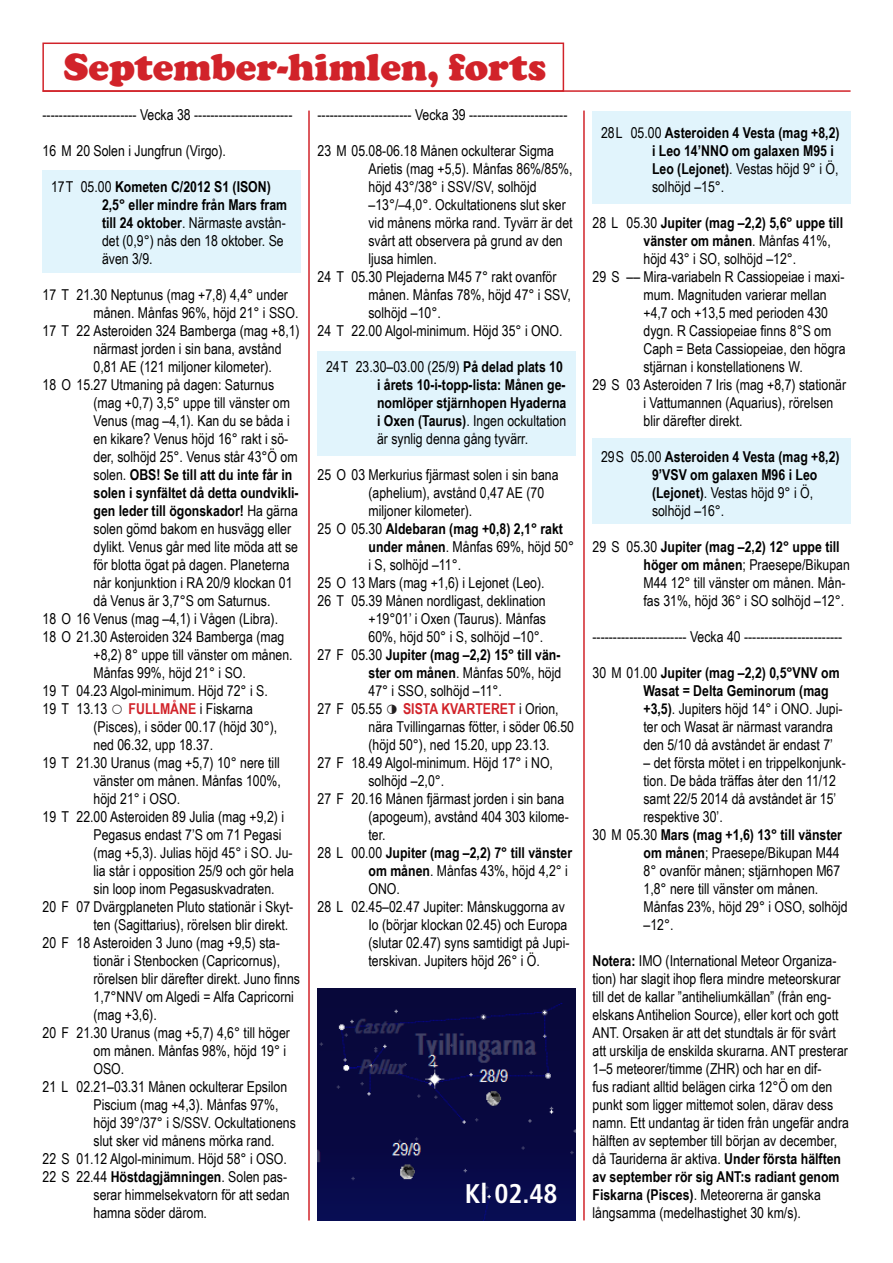
<style>
.page{position:relative;width:893px;height:1263px;background:#fff}
.page>*{position:absolute;margin:0;border:0;box-sizing:border-box;transform-origin:0 0}
.t1{font:900 39px "Cooper";color:#d1232a}
.t2{font:700 condensed 27px "Frutiger";color:#fff}
.Kalender{font:15px/18px "Arial Narrow";color:#000}
.Planeter{font:15px/18px "Arial Narrow";color:#000}
.Kalender_med_indrag{font:700 15px/18px "Arial Narrow";color:#000}
.Kalender-2{font:700 15px/18px "Arial Narrow";color:#000}
.s1{font-weight:400}
.s2{font-weight:700}
.s3{color:#231f20}
.s4{font-weight:700;color:#d1232a}
</style>
<div class="page">
<div style="left:592px;top:438px;width:258px;height:86px;background:#e1f4fc"></div>
<div style="left:592px;top:111px;width:259px;height:92px;background:#e1f4fc"></div>
<div style="left:317px;top:351px;width:258px;height:105px;background:#e1f4fc"></div>
<div style="left:43px;top:171px;width:258px;height:102px;background:#e1f4fc"></div>
<div style="left:42px;top:43px;width:522px;height:49px;border:2px solid #d1232a"></div>
<hr style="left:43px;top:90px;width:808px;height:2px;background:#d1232a">
<img style="left:317px;top:989px;width:258px;height:231px">
<hr style="left:308px;top:111px;width:2px;height:1109px;background:#d1232a">
<hr style="left:583px;top:111px;width:2px;height:1109px;background:#d1232a">
<p class="t1" style="left:63px;top:44px;width:484px">September-himlen, forts</p>
<p class="Kalender" style="left:43px;top:105px;width:251px">----------------------- Vecka 38 ------------------------</p>
<p class="Kalender" style="left:43px;top:141px;width:185px">16 M 20 Solen i Jungfrun (Virgo).</p>
<p class="Kalender_med_indrag" style="left:102px;top:177px;width:187px;text-indent:-51px"><span class="s1">17T 05.00</span> Kometen C/2012 S1 (ISON)<br>2,5° eller mindre från Mars fram till 24 oktober<span class="s1">. Närmaste avstån&shy;det (0,9°) nås den 18 oktober. Se även 3/9.</span></p>
<p class="Kalender" style="left:94px;top:285px;width:206px;text-indent:-51px">17 T 21.30 Neptunus (mag +7,8) 4,4° under månen. Månfas 96%, höjd 21° i SSO.</p>
<p class="Kalender" style="left:94px;top:321px;width:208px;text-indent:-51px">17 T 22 Asteroiden 324 Bamberga (mag +8,1) närmast jorden i sin bana, avstånd<br>0,81 AE (121 miljoner kilometer).</p>
<p class="Kalender" style="left:94px;top:375px;width:207px;text-indent:-51px">18 O 15.27 Utmaning på dagen: Saturnus (mag +0,7) 3,5° uppe till vänster om Venus (mag –4,1). Kan du se båda i en kikare? Venus höjd 16° rakt i sö&shy;der, solhöjd 25°. Venus står 43°Ö om solen. <span class="s2">OBS! Se till att du inte får in solen i synfältet då detta oundvikli&shy;gen leder till ögonskador!</span> Ha gärna solen gömd bakom en husvägg eller dylikt. Venus går med lite möda att se för blotta ögat på dagen. Planeterna når konjunktion i RA 20/9 klockan 01 då Venus är 3,7°S om Saturnus.</p>
<p class="Kalender" style="left:43px;top:609px;width:237px">18 O 16 Venus (mag –4,1) i Vågen (Libra).</p>
<p class="Kalender" style="left:94px;top:627px;width:201px;text-indent:-51px">18 O 21.30 Asteroiden 324 Bamberga (mag +8,2) 8° uppe till vänster om månen.<br>Månfas 99%, höjd 21° i SO.</p>
<p class="Kalender" style="left:43px;top:681px;width:227px">19 T 04.23 Algol-minimum. Höjd 72° i S.</p>
<p class="Kalender" style="left:94px;top:699px;width:185px;text-indent:-51px">19 T 13.13 <span class="s3">○</span> <span class="s4">FULLMÅNE</span> i Fiskarna (Pisces), i söder 00.17 (höjd 30°), ned 06.32, upp 18.37.</p>
<p class="Kalender" style="left:94px;top:753px;width:189px;text-align:justify;text-indent:-51px">19 T 21.30 Uranus (mag +5,7) 10° nere till vänster om månen. Månfas 100%, höjd 21° i OSO.</p>
<p class="Kalender" style="left:94px;top:807px;width:202px;text-indent:-51px">19 T 22.00 Asteroiden 89 Julia (mag +9,2) i Pegasus endast 7’S om 71 Pegasi (mag +5,3). Julias höjd 45° i SO. Ju&shy;lia står i opposition 25/9 och gör hela sin loop inom Pegasuskvadraten.</p>
<p class="Kalender" style="left:94px;top:897px;width:201px;text-indent:-51px">20 F 07 Dvärgplaneten Pluto stationär i Skyt&shy;ten (Sagittarius), rörelsen blir direkt.</p>
<p class="Kalender" style="left:94px;top:933px;width:208px;text-indent:-51px">20 F 18 Asteroiden 3 Juno (mag +9,5) sta&shy;tionär i Stenbocken (Capricornus), rörelsen blir därefter direkt. Juno finns 1,7°NNV om Algedi = Alfa Capricorni (mag +3,6).</p>
<p class="Kalender" style="left:94px;top:1023px;width:198px;text-indent:-51px">20 F 21.30 Uranus (mag +5,7) 4,6° till höger om månen. Månfas 98%, höjd 19° i<br>OSO.</p>
<p class="Kalender" style="left:94px;top:1077px;width:204px;text-indent:-51px">21 L 02.21–03.31 Månen ockulterar Epsilon Piscium (mag +4,3). Månfas 97%, höjd 39°/37° i S/SSV. Ockultationens slut sker vid månens mörka rand.</p>
<p class="Kalender" style="left:43px;top:1149px;width:246px">22 S 01.12 Algol-minimum. Höjd 58° i OSO.</p>
<p class="Kalender" style="left:94px;top:1167px;width:198px;text-indent:-51px">22 S 22.44 <span class="s2">Höstdagjämningen</span>. Solen pas&shy;serar himmelsekvatorn för att sedan hamna söder därom.</p>
<p class="Kalender" style="left:317px;top:105px;width:251px">----------------------- Vecka 39 ------------------------</p>
<p class="Kalender" style="left:368px;top:141px;width:206px;text-indent:-51px">23 M 05.08-06.18 Månen ockulterar Sigma<br>Arietis (mag +5,5). Månfas 86%/85%, höjd 43°/38° i SSV/SV, solhöjd –13°/–4,0°. Ockultationens slut sker vid månens mörka rand. Tyvärr är det svårt att observera på grund av den ljusa himlen.</p>
<p class="Kalender" style="left:368px;top:267px;width:204px;text-indent:-51px">24 T 05.30 Plejaderna M45 7° rakt ovanför månen. Månfas 78%, höjd 47° i SSV, solhöjd –10°.</p>
<p class="Kalender" style="left:317px;top:321px;width:247px">24 T 22.00 Algol-minimum. Höjd 35° i ONO.</p>
<p class="Kalender_med_indrag" style="left:377px;top:357px;width:191px;text-indent:-51px"><span class="s1">24T 23.30–03.00 (25/9)</span> På delad plats 10 i årets 10-i-topp-lista: Månen ge&shy;nomlöper stjärnhopen Hyaderna i Oxen (Taurus)<span class="s1">. Ingen ockultation är synlig denna gång tyvärr.</span></p>
<p class="Kalender" style="left:368px;top:465px;width:192px;text-indent:-51px">25 O 03 Merkurius fjärmast solen i sin bana (aphelium), avstånd 0,47 AE (70 miljoner kilometer).</p>
<p class="Kalender" style="left:368px;top:519px;width:207px;text-indent:-51px">25 O 05.30 <span class="s2">Aldebaran (mag +0,8) 2,1° rakt under månen</span>. Månfas 69%, höjd 50° i S, solhöjd –11°.</p>
<p class="Kalender" style="left:317px;top:573px;width:229px">25 O 13 Mars (mag +1,6) i Lejonet (Leo).</p>
<p class="Kalender" style="left:368px;top:591px;width:179px;text-align:justify;text-indent:-51px">26 T 05.39 Månen nordligast, deklination +19°01’ i Oxen (Taurus). Månfas 60%, höjd 50° i S, solhöjd –10°.</p>
<p class="Kalender" style="left:368px;top:645px;width:194px;text-align:justify;text-indent:-51px">27 F 05.30 <span class="s2">Jupiter (mag –2,2) 15° till vän&shy;ster om månen</span>. Månfas 50%, höjd 47° i SSO, solhöjd –11°.</p>
<p class="Kalender" style="left:368px;top:699px;width:207px;text-indent:-51px">27 F 05.55 <span class="s3">◑</span> <span class="s4">SISTA KVARTERET</span> i Orion, nära Tvillingarnas fötter, i söder 06.50 (höjd 50°), ned 15.20, upp 23.13.</p>
<p class="Kalender" style="left:368px;top:753px;width:186px;text-indent:-51px">27 F 18.49 Algol-minimum. Höjd 17° i NO, solhöjd –2,0°.</p>
<p class="Kalender" style="left:368px;top:789px;width:202px;text-indent:-51px">27 F 20.16 Månen fjärmast jorden i sin bana (apogeum), avstånd 404 303 kilome&shy;ter.</p>
<p class="Kalender-2" style="left:368px;top:843px;width:205px;text-indent:-51px"><span class="s1">28 L 00.00</span> Jupiter (mag –2,2) 7° till vänster om månen<span class="s1">. Månfas 43%, höjd 4,2° i<br>ONO.</span></p>
<p class="Kalender" style="left:368px;top:897px;width:203px;text-indent:-51px">28 L 02.45–02.47 Jupiter: Månskuggorna av Io (börjar klockan 02.45) och Europa (slutar 02.47) syns samtidigt på Jupi&shy;terskivan. Jupiters höjd 26° i Ö.</p>
<p class="t2" style="left:465px;top:1178px;width:94px">Kl 02.48</p>
<p class="Kalender_med_indrag" style="left:652px;top:123px;width:189px;text-indent:-51px"><span class="s1">28L 05.00</span> Asteroiden 4 Vesta (mag +8,2) i Leo 14’NNO om galaxen M95 i<br>Leo (Lejonet)<span class="s1">. Vestas höjd 9° i Ö, solhöjd –15°.</span></p>
<p class="Kalender" style="left:643px;top:213px;width:201px;text-indent:-51px">28 L 05.30 <span class="s2">Jupiter (mag –2,2) 5,6° uppe till vänster om månen</span>. Månfas 41%, höjd 43° i SO, solhöjd –12°.</p>
<p class="Kalender" style="left:643px;top:267px;width:204px;text-indent:-51px">29 S –– Mira-variabeln R Cassiopeiae i maxi&shy;mum. Magnituden varierar mellan +4,7 och +13,5 med perioden 430 dygn. R Cassiopeiae finns 8°S om Caph = Beta Cassiopeiae, den högra stjärnan i konstellationens W.</p>
<p class="Kalender" style="left:643px;top:375px;width:204px;text-indent:-51px">29 S 03 Asteroiden 7 Iris (mag +8,7) stationär i Vattumannen (Aquarius), rörelsen blir därefter direkt.</p>
<p class="Kalender_med_indrag" style="left:652px;top:447px;width:189px;text-indent:-51px"><span class="s1">29S 05.00</span> Asteroiden 4 Vesta (mag +8,2)<br>9’VSV om galaxen M96 i Leo (Lejonet)<span class="s1">. Vestas höjd 9° i Ö, solhöjd –16°.</span></p>
<p class="Kalender" style="left:643px;top:537px;width:208px;text-indent:-51px">29 S 05.30 <span class="s2">Jupiter (mag –2,2) 12° uppe till höger om månen</span>; Praesepe/Bikupan M44 12° till vänster om månen. Mån&shy;fas 31%, höjd 36° i SO solhöjd –12°.</p>
<p class="Kalender" style="left:592px;top:627px;width:251px">----------------------- Vecka 40 ------------------------</p>
<p class="Kalender" style="left:643px;top:663px;width:201px;text-indent:-51px">30 M 01.00 <span class="s2">Jupiter (mag –2,2) 0,5°VNV om Wasat = Delta Geminorum (mag +3,5)</span>. Jupiters höjd 14° i ONO. Jupi&shy;ter och Wasat är närmast varandra den 5/10 då avståndet är endast 7’</p>
<p class="Kalender" style="left:643px;top:753px;width:204px">– det första mötet i en trippelkonjunk&shy;tion. De båda träffas åter den 11/12 samt 22/5 2014 då avståndet är 15’ respektive 30’.</p>
<p class="Kalender" style="left:643px;top:825px;width:206px;text-indent:-51px">30 M 05.30 <span class="s2">Mars (mag +1,6) 13° till vänster om månen</span>; Praesepe/Bikupan M44<br>8° ovanför månen; stjärnhopen M67<br>1,8° nere till vänster om månen.<br>Månfas 23%, höjd 29° i OSO, solhöjd –12°.</p>
<p class="Planeter" style="left:592px;top:951px;width:258px"><span class="s2">Notera:</span> IMO (International Meteor Organiza&shy;tion) har slagit ihop flera mindre meteorskurar till det de kallar ”antiheliumkällan” (från eng&shy;elskans Antihelion Source), eller kort och gott ANT. Orsaken är att det stundtals är för svårt att urskilja de enskilda skurarna. ANT presterar 1–5 meteorer/timme (ZHR) och har en dif-<br>fus radiant alltid belägen cirka 12°Ö om den punkt som ligger mittemot solen, därav dess namn. Ett undantag är tiden från ungefär andra hälften av september till början av december, då Tauriderna är aktiva. <span class="s2">Under första hälften av september rör sig ANT:s radiant genom Fiskarna (Pisces)</span>. Meteorerna är ganska långsamma (medelhastighet 30 km/s).</p>
</div>
